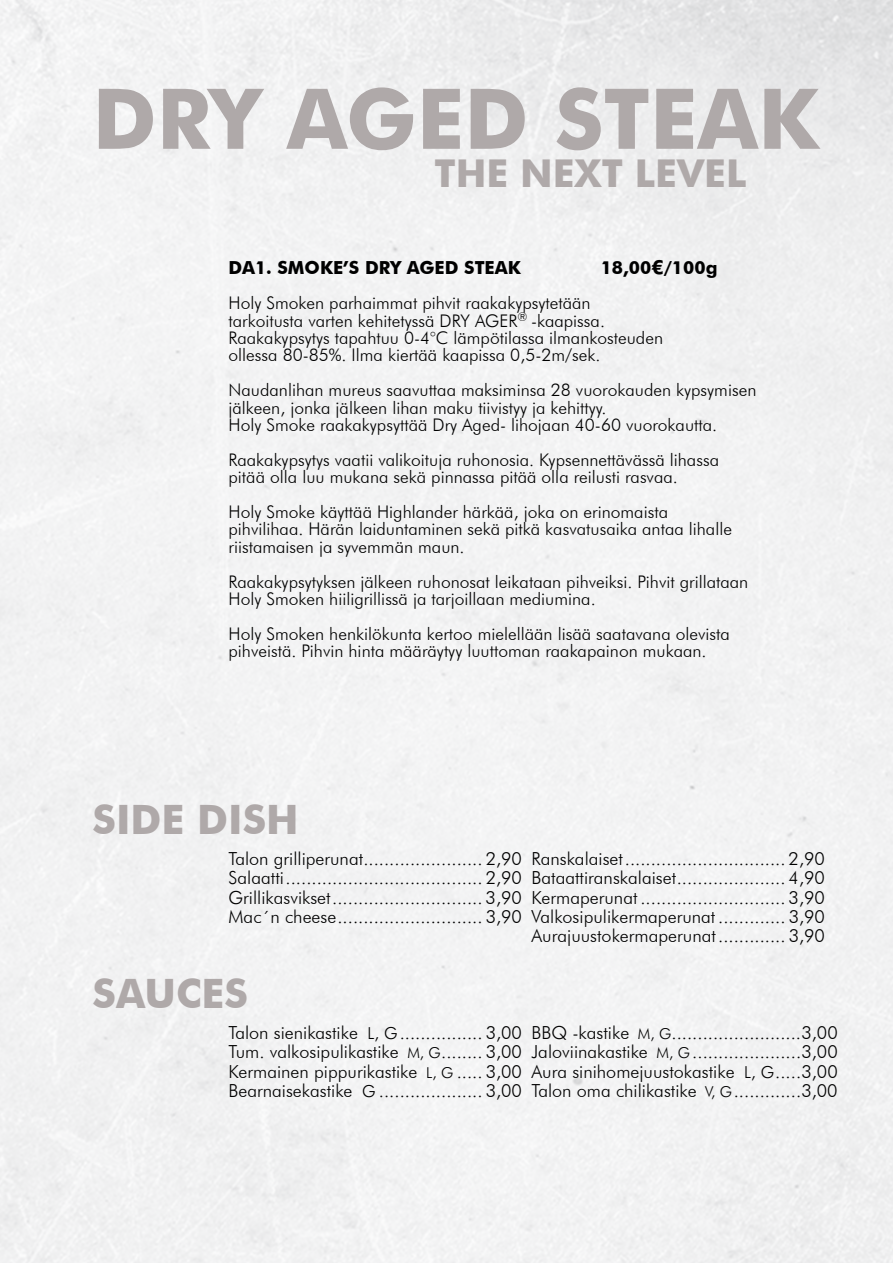
<style>
.page{position:relative;width:893px;height:1263px;background:#fff}
.page>*{position:absolute;margin:0;border:0;box-sizing:border-box;transform-origin:0 0}
.t1{font:700 83.85px "Futura BT";color:#afa9a9}
.t2{font:700 40.5px "Futura BT";color:#afa9a9}
.t3{font:700 38.4px "Futura BT";color:#afa9a9}
.t4{font:300 18px/19.5px "Futura BT";color:#000;text-align:justify}
.t5{font:700 18px "Futura BT";color:#000}
.t6{font:300 17.4px/17.4px "Futura BT";color:#000}
.s1{font-family:"Futura Std"}
.s2{font-size:16.5px}
.s3{font-size:15px}
</style>
<div class="page">
<h1 class="t1" style="left:92px;top:68px;width:728px">DRY AGED STEAK</h1>
<h3 class="t3" style="left:434px;top:150px;width:313px">THE NEXT LEVEL</h3>
<p class="t5" style="left:229px;top:257px;width:294px">DA1. SMOKE’S DRY AGED STEAK</p>
<p class="t5" style="left:601px;top:257px;width:118px">18,00<span class="s1">€</span>/100g</p>
<p class="t6" style="left:229px;top:294px;width:436px">Holy Smoken parhaimmat pihvit raakakypsytetään tarkoitusta varten kehitetyssä DRY AGER<sup>®</sup> -kaapissa.<br>Raakakypsytys tapahtuu 0-4°C lämpötilassa ilmankosteuden ollessa 80-85%. Ilma kiertää kaapissa 0,5-2m/sek.</p>
<p class="t6" style="left:229px;top:381px;width:529px">Naudanlihan mureus saavuttaa maksiminsa 28 vuorokauden kypsymisen jälkeen, jonka jälkeen lihan maku tiivistyy ja kehittyy.<br>Holy Smoke raakakypsyttää Dry Aged- lihojaan 40-60 vuorokautta.</p>
<p class="t6" style="left:229px;top:451px;width:492px">Raakakypsytys vaatii valikoituja ruhonosia. Kypsennettävässä lihassa pitää olla luu mukana sekä pinnassa pitää olla reilusti rasvaa.</p>
<p class="t6" style="left:229px;top:503px;width:505px">Holy Smoke käyttää Highlander härkää, joka on erinomaista pihvilihaa. Härän laiduntaminen sekä pitkä kasvatusaika antaa lihalle riistamaisen ja syvemmän maun.</p>
<p class="t6" style="left:229px;top:573px;width:521px">Raakakypsytyksen jälkeen ruhonosat leikataan pihveiksi. Pihvit grillataan<br>Holy Smoken hiiligrillissä ja tarjoillaan mediumina.</p>
<p class="t6" style="left:229px;top:625px;width:503px">Holy Smoken henkilökunta kertoo mielellään lisää saatavana olevista pihveistä. Pihvin hinta määräytyy luuttoman raakapainon mukaan.</p>
<h2 class="t2" style="left:92px;top:795px;width:208px">SIDE DISH</h2>
<p class="t4" style="left:229px;top:848px;width:295px">Talon grilliperunat....................... 2,90<br>Salaatti...................................... 2,90<br>Grillikasvikset............................. 3,90<br>Mac´n cheese............................ 3,90</p>
<p class="t4" style="left:531px;top:848px;width:295px">Ranskalaiset............................... 2,90<br>Bataattiranskalaiset..................... 4,90<br>Kermaperunat ............................ 3,90<br>Valkosipulikermaperunat ............. 3,90<br>Aurajuustokermaperunat............. 3,90</p>
<h2 class="t2" style="left:92px;top:969px;width:157px">SAUCES</h2>
<p class="t4" style="left:229px;top:1022px;width:295px">Talon sienikastike <span class="s2">L, G</span>................ 3,00<br>Tum. valkosipulikastike <span class="s3">M, G</span>........ 3,00<br>Kermainen pippurikastike <span class="s3">L, G</span> ..... 3,00<br>Bearnaisekastike <span class="s2">G</span> .................... 3,00</p>
<p class="t4" style="left:532px;top:1022px;width:308px">BBQ -kastike <span class="s3">M, G</span>.........................3,00<br>Jaloviinakastike <span class="s3">M, G</span> .....................3,00<br>Aura sinihomejuustokastike <span class="s2">L, G</span>.....3,00<br>Talon oma chilikastike <span class="s3">V, G</span>.............3,00</p>
</div>
